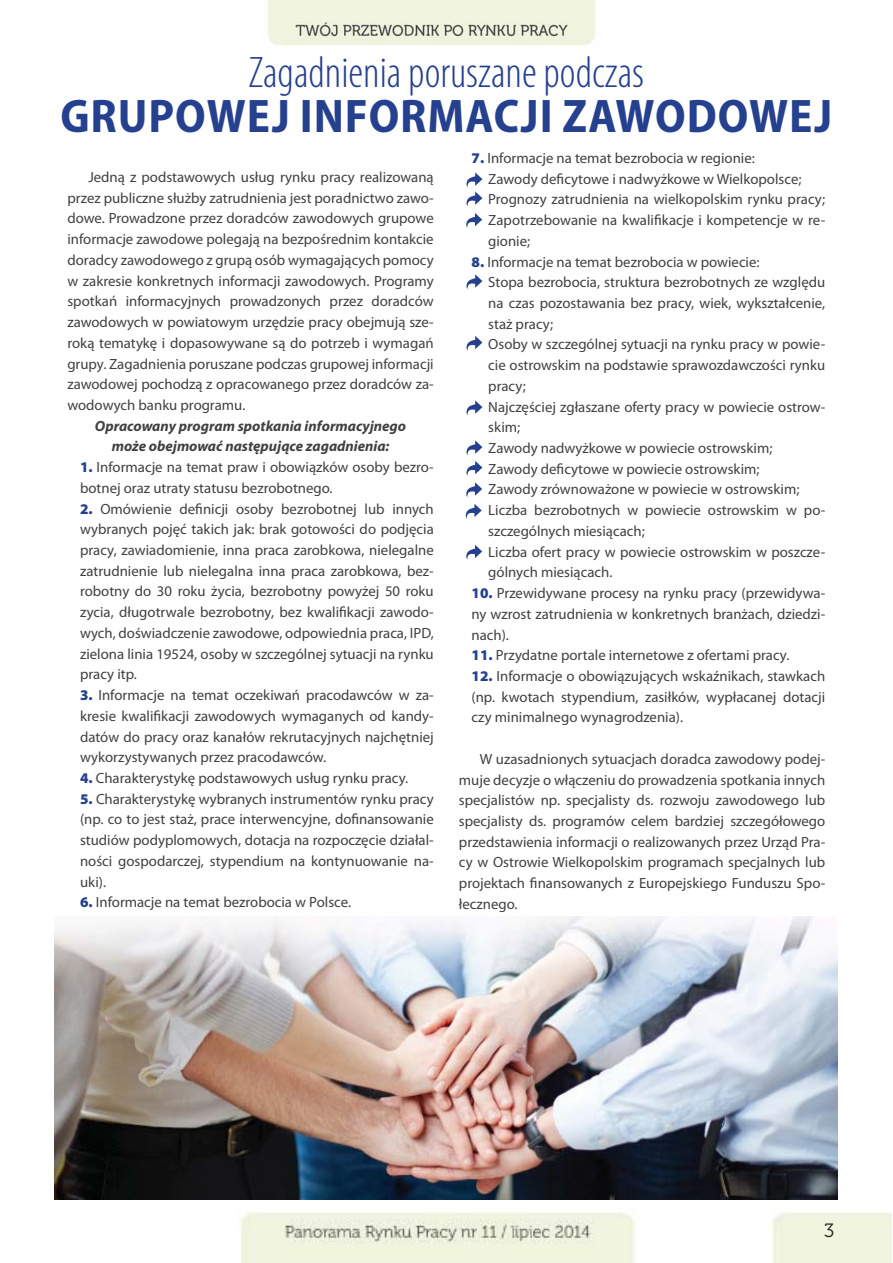
<style>
.page{position:relative;width:893px;height:1263px;background:#fff}
.page>*{position:absolute;margin:0;border:0;box-sizing:border-box;transform-origin:0 0}
.t1{font:700 semi-condensed 47.4px "Myriad Pro";letter-spacing:.02em;color:#25408e}
.t2{font:300 condensed 44.4px "Myriad Pro";color:#25408e}
.t3{font:19.2px "Museo 300";color:#231f20}
.t4{font:14.85px/20.7px "Myriad Pro";color:#404041;text-align:justify}
.t5{font:italic 700 14.85px/20.7px "Myriad Pro";color:#404041;text-align:center}
.s1{font-weight:900;color:#25408e}
</style>
<div class="page">
<img style="left:267px;top:0;width:329px;height:46px">
<img style="left:54px;top:995px;width:837px;height:268px">
<img style="left:55px;top:917px;width:783px;height:283px">
<svg style="left:466px;top:172px;width:16px;height:34px"></svg>
<svg style="left:466px;top:213px;width:16px;height:15px"></svg>
<svg style="left:466px;top:274px;width:16px;height:15px"></svg>
<svg style="left:466px;top:336px;width:16px;height:15px"></svg>
<svg style="left:466px;top:400px;width:16px;height:15px"></svg>
<svg style="left:466px;top:440px;width:16px;height:15px"></svg>
<svg style="left:466px;top:461px;width:16px;height:15px"></svg>
<svg style="left:466px;top:482px;width:16px;height:15px"></svg>
<svg style="left:465px;top:504px;width:17px;height:14px"></svg>
<svg style="left:466px;top:545px;width:16px;height:15px"></svg>
<h2 class="t2" style="left:249px;top:57px;width:397px">Zagadnienia poruszane podczas</h2>
<h1 class="t1" style="left:60px;top:98px;width:773px">GRUPOWEJ INFORMACJI ZAWODOWEJ</h1>
<p class="t4" style="left:67px;top:168px;width:368px;text-indent:21px">Jedną z podstawowych usług rynku pracy realizowaną przez publiczne służby zatrudnienia jest poradnictwo zawo&shy;dowe. Prowadzone przez doradców zawodowych grupowe informacje zawodowe polegają na bezpośrednim kontakcie doradcy zawodowego z grupą osób wymagających pomocy w zakresie konkretnych informacji zawodowych. Programy spotkań informacyjnych prowadzonych przez doradców zawodowych w powiatowym urzędzie pracy obejmują sze&shy;roką tematykę i dopasowywane są do potrzeb i wymagań grupy. Zagadnienia poruszane podczas grupowej informacji zawodowej pochodzą z opracowanego przez doradców za&shy;wodowych banku programu.</p>
<p class="t5" style="left:95px;top:416px;width:313px">Opracowany program spotkania informacyjnego może obejmować następujące zagadnienia:</p>
<p class="t4" style="left:80px;top:458px;width:355px"><span class="s1">1.</span> Informacje na temat praw i obowiązków osoby bezro&shy;botnej oraz utraty statusu bezrobotnego.</p>
<p class="t4" style="left:80px;top:499px;width:355px"><span class="s1">2.</span> Omówienie definicji osoby bezrobotnej lub innych wybranych pojęć takich jak: brak gotowości do podjęcia pracy, zawiadomienie, inna praca zarobkowa, nielegalne zatrudnienie lub nielegalna inna praca zarobkowa, bez&shy;robotny do 30 roku życia, bezrobotny powyżej 50 roku zycia, długotrwale bezrobotny, bez kwalifikacji zawodo&shy;wych, doświadczenie zawodowe, odpowiednia praca, IPD, zielona linia 19524, osoby w szczególnej sytuacji na rynku pracy itp.</p>
<p class="t4" style="left:80px;top:686px;width:355px"><span class="s1">3.</span> Informacje na temat oczekiwań pracodawców w za&shy;kresie kwalifikacji zawodowych wymaganych od kandy&shy;datów do pracy oraz kanałów rekrutacyjnych najchętniej wykorzystywanych przez pracodawców.</p>
<p class="t4" style="left:80px;top:769px;width:330px"><span class="s1">4.</span> Charakterystykę podstawowych usług rynku pracy.</p>
<p class="t4" style="left:80px;top:789px;width:355px"><span class="s1">5.</span> Charakterystykę wybranych instrumentów rynku pracy (np. co to jest staż, prace interwencyjne, dofinansowanie studiów podyplomowych, dotacja na rozpoczęcie działal&shy;ności gospodarczej, stypendium na kontynuowanie na&shy;uki).</p>
<p class="t4" style="left:80px;top:893px;width:273px"><span class="s1">6.</span> Informacje na temat bezrobocia w Polsce.</p>
<p class="t4" style="left:488px;top:149px;width:338px;text-align:left;text-indent:-17px"><span class="s1">7.</span> Informacje na temat bezrobocia w regionie:<br>Zawody deficytowe i nadwyżkowe w Wielkopolsce; Prognozy zatrudnienia na wielkopolskim rynku pracy; Zapotrzebowanie na kwalifikacje i kompetencje w re&shy;gionie;</p>
<p class="t4" style="left:488px;top:252px;width:338px;text-align:left;text-indent:-17px"><span class="s1">8.</span> Informacje na temat bezrobocia w powiecie:<br>Stopa bezrobocia, struktura bezrobotnych ze względu na czas pozostawania bez pracy, wiek, wykształcenie, staż pracy;<br>Osoby w szczególnej sytuacji na rynku pracy w powie&shy;cie ostrowskim na podstawie sprawozdawczości rynku pracy;<br>Najczęściej zgłaszane oferty pracy w powiecie ostrow&shy;skim;<br>Zawody nadwyżkowe w powiecie ostrowskim; Zawody deficytowe w powiecie ostrowskim;<br>Zawody zrównoważone w powiecie w ostrowskim; Liczba bezrobotnych w powiecie ostrowskim w po&shy;szczególnych miesiącach;<br>Liczba ofert pracy w powiecie ostrowskim w poszcze&shy;gólnych miesiącach.</p>
<p class="t4" style="left:471px;top:584px;width:355px"><span class="s1">10.</span> Przewidywane procesy na rynku pracy (przewidywa&shy;ny wzrost zatrudnienia w konkretnych branżach, dziedzi&shy;nach).</p>
<p class="t4" style="left:471px;top:646px;width:319px"><span class="s1">11.</span> Przydatne portale internetowe z ofertami pracy.</p>
<p class="t4" style="left:471px;top:667px;width:355px"><span class="s1">12.</span> Informacje o obowiązujących wskaźnikach, stawkach (np. kwotach stypendium, zasiłków, wypłacanej dotacji czy minimalnego wynagrodzenia).</p>
<p class="t4" style="left:459px;top:749px;width:368px;text-indent:21px">W uzasadnionych sytuacjach doradca zawodowy podej&shy;muje decyzje o włączeniu do prowadzenia spotkania innych specjalistów np. specjalisty ds. rozwoju zawodowego lub specjalisty ds. programów celem bardziej szczegółowego przedstawienia informacji o realizowanych przez Urząd Pra&shy;cy w Ostrowie Wielkopolskim programach specjalnych lub projektach finansowanych z Europejskiego Funduszu Spo&shy;łecznego.</p>
<p class="t3" style="left:824px;top:1220px;width:12px">3</p>
</div>
